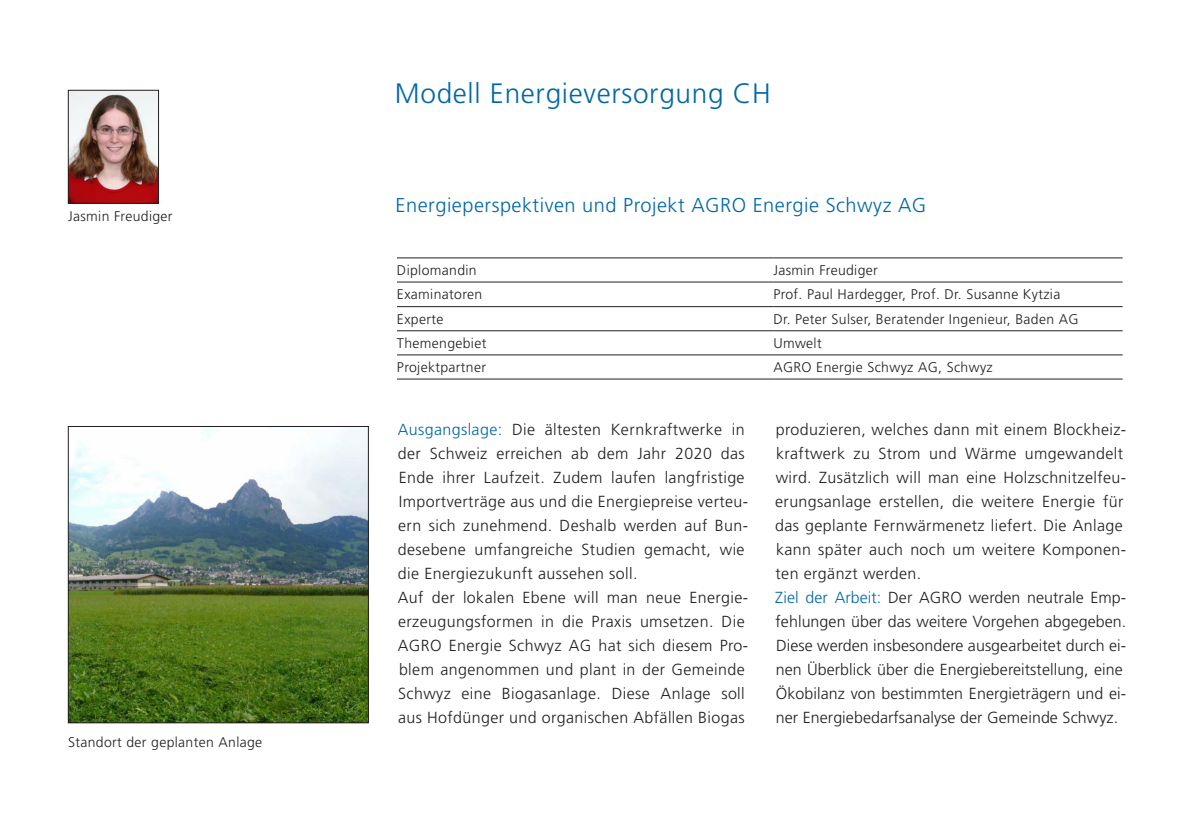
<style>
.page{position:relative;width:1191px;height:840px;background:#fff}
.page>*{position:absolute;margin:0;border:0;box-sizing:border-box;transform-origin:0 0}
.t1{font:300 28px "Frutiger";letter-spacing:.025em;color:#0068a5}
.t2{font:300 20px "Frutiger";letter-spacing:.025em;color:#0068a5}
.t3{font:300 16px/24px "Frutiger";letter-spacing:.005em;color:#231f20}
.t4{font:300 16px/24px "Frutiger";letter-spacing:.025em;color:#231f20}
.t5{font:300 14px "Frutiger";letter-spacing:.025em;color:#231f20}
.s1{color:#0068a5}
</style>
<div class="page">
<img style="left:70px;top:92px;width:87px;height:109px">
<div style="left:68px;top:90px;width:91px;height:113px;border:1px solid #231f20"></div>
<img style="left:70px;top:428px;width:297px;height:292px">
<div style="left:68px;top:426px;width:301px;height:296px;border:1px solid #231f20"></div>
<hr style="left:397px;top:257px;width:376px;height:1px;background:#231f20">
<hr style="left:773px;top:257px;width:349px;height:1px;background:#231f20">
<hr style="left:397px;top:281px;width:376px;height:1px;background:#231f20">
<hr style="left:773px;top:281px;width:349px;height:1px;background:#231f20">
<hr style="left:397px;top:306px;width:376px;height:1px;background:#231f20">
<hr style="left:773px;top:306px;width:349px;height:1px;background:#231f20">
<hr style="left:397px;top:330px;width:376px;height:1px;background:#231f20">
<hr style="left:773px;top:330px;width:349px;height:1px;background:#231f20">
<hr style="left:397px;top:354px;width:376px;height:1px;background:#231f20">
<hr style="left:773px;top:354px;width:349px;height:1px;background:#231f20">
<hr style="left:397px;top:378px;width:376px;height:1px;background:#231f20">
<hr style="left:773px;top:378px;width:349px;height:1px;background:#231f20">
<p class="t5" style="left:68px;top:208px;width:106px">Jasmin Freudiger</p>
<p class="t5" style="left:68px;top:733px;width:196px">Standort der geplanten Anlage</p>
<h1 class="t1" style="left:395px;top:78px;width:378px">Modell Energieversorgung CH</h1>
<p class="t2" style="left:395px;top:194px;width:532px">Energieperspektiven und Projekt AGRO Energie Schwyz AG</p>
<p class="t5" style="left:397px;top:262px;width:81px">Diplomandin</p>
<p class="t5" style="left:773px;top:262px;width:106px">Jasmin Freudiger</p>
<p class="t5" style="left:397px;top:286px;width:87px">Examinatoren</p>
<p class="t5" style="left:773px;top:286px;width:289px">Prof. Paul Hardegger, Prof. Dr. Susanne Kytzia</p>
<p class="t5" style="left:397px;top:311px;width:48px">Experte</p>
<p class="t5" style="left:773px;top:311px;width:307px">Dr. Peter Sulser, Beratender Ingenieur, Baden AG</p>
<p class="t5" style="left:397px;top:335px;width:91px">Themengebiet</p>
<p class="t5" style="left:773px;top:335px;width:50px">Umwelt</p>
<p class="t5" style="left:397px;top:359px;width:91px">Projektpartner</p>
<p class="t5" style="left:773px;top:359px;width:221px">AGRO Energie Schwyz AG, Schwyz</p>
<p class="t4" style="left:398px;top:417px;width:352px"><span class="s1">Ausgangslage:</span> Die ältesten Kernkraftwerke in der Schweiz erreichen ab dem Jahr 2020 das Ende ihrer Laufzeit. Zudem laufen langfristige Importverträge aus und die Energiepreise verteu&shy;ern sich zunehmend. Deshalb werden auf Bun&shy;desebene umfangreiche Studien gemacht, wie die Energiezukunft aussehen soll.<br>Auf der lokalen Ebene will man neue Energie&shy;erzeugungsformen in die Praxis umsetzen. Die AGRO Energie Schwyz AG hat sich diesem Pro&shy;blem angenommen und plant in der Gemeinde Schwyz eine Biogasanlage. Diese Anlage soll aus Hofdünger und organischen Abfällen Biogas</p>
<p class="t3" style="left:775px;top:417px;width:353px">produzieren, welches dann mit einem Blockheiz&shy;kraftwerk zu Strom und Wärme umgewandelt wird. Zusätzlich will man eine Holzschnitzelfeu&shy;erungsanlage erstellen, die weitere Energie für das geplante Fernwärmenetz liefert. Die Anlage kann später auch noch um weitere Komponen&shy;ten ergänzt werden.<br><span class="s1">Ziel der Arbeit:</span> Der AGRO werden neutrale Emp&shy;fehlungen über das weitere Vorgehen abgegeben.<br>Diese werden insbesondere ausgearbeitet durch ei&shy;nen Überblick über die Energiebereitstellung, eine Ökobilanz von bestimmten Energieträgern und ei&shy;ner Energiebedarfsanalyse der Gemeinde Schwyz.</p>
</div>
